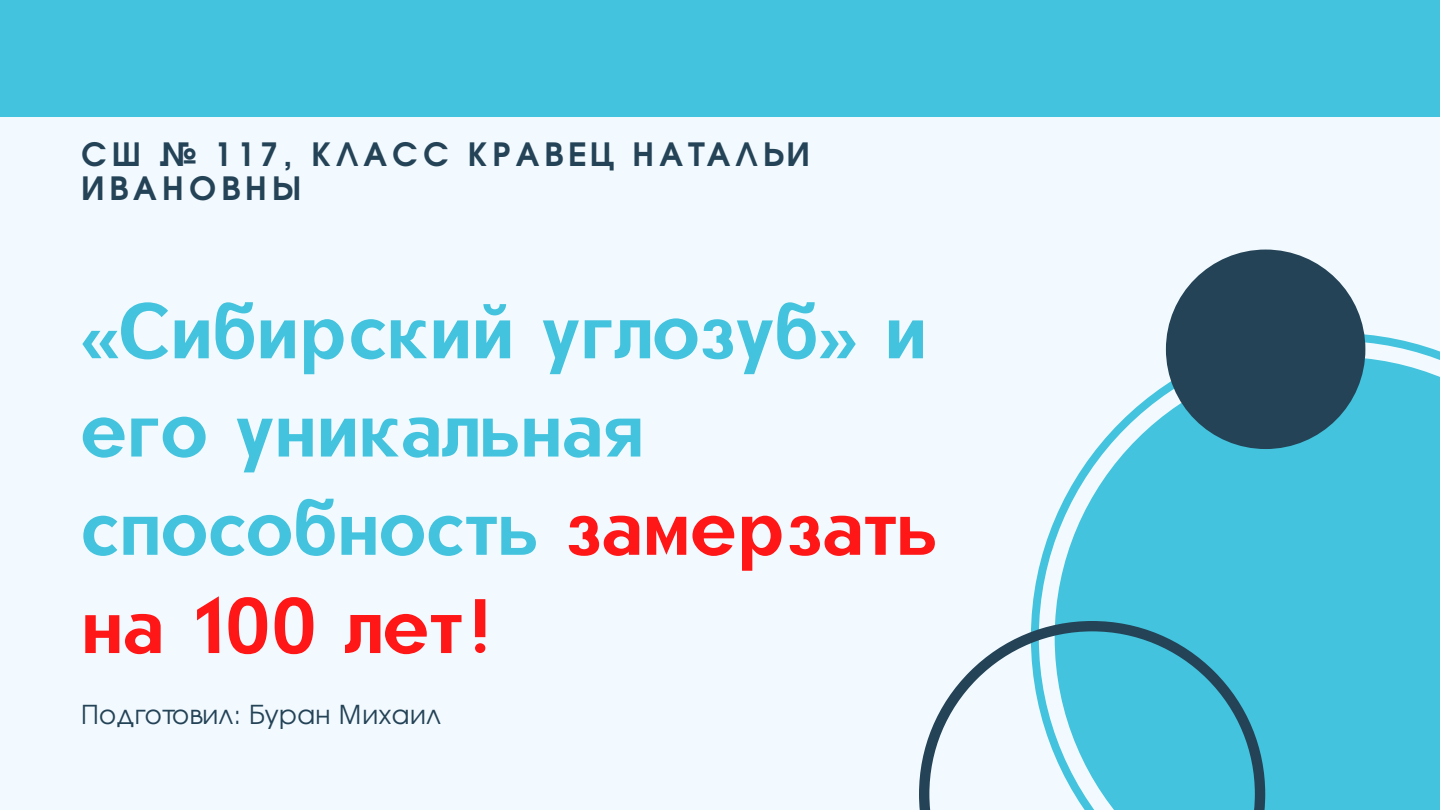
<style>
.page{position:relative;width:1440px;height:810px;background:#f2faff}
.page>*{position:absolute;margin:0;border:0;box-sizing:border-box;transform-origin:0 0}
.t1{font:76px/98.2px "CAT Neuzeit";color:#43c3dd}
.t2{font:700 32px/34.5px "Te X Gyre Adventor";letter-spacing:.16em;color:#244357}
.t3{font:26px "Te X Gyre Adventor";letter-spacing:.02em;color:#244357}
.s1{color:#ff1616}
</style>
<div class="page">
<svg style="left:1031px;top:333px;width:409px;height:288px"></svg>
<svg style="left:1055px;top:357px;width:385px;height:453px;background:#56c9e0"></svg>
<div style="left:0;top:0;width:1440px;height:117px;background:#43c3dd"></div>
<div style="left:1166px;top:250px;width:199px;height:199px;background:#244357;border-radius:50%"></div>
<svg style="left:919px;top:621px;width:346px;height:189px;fill:#43c3dd"></svg>
<p class="t2" style="left:81px;top:133px;width:730px">СШ № 117, КЛАСС КРАВЕЦ НАТАЛЬИ<br>ИВАНОВНЫ</p>
<p class="t1" style="left:81px;top:281px;width:858px">«Сибирский углозуб» и его уникальная способность <span class="s1">замерзать на 100 лет!</span></p>
<p class="t3" style="left:81px;top:694px;width:361px">Подготовил: Буран Михаил</p>
</div>
